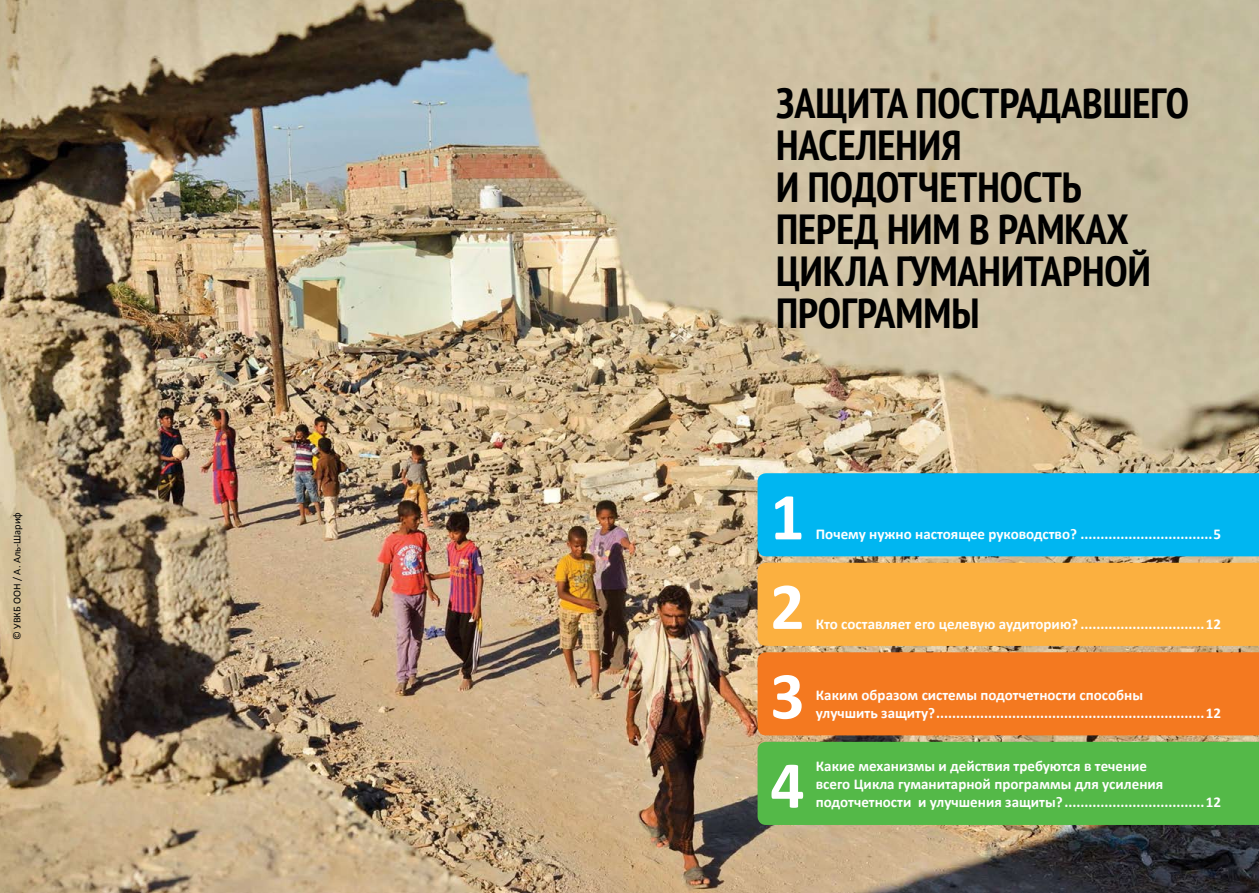
<style>
.page{position:relative;width:1259px;height:893px;background:#fff}
.page>*{position:absolute;margin:0;border:0;box-sizing:border-box;transform-origin:0 0}
.t1{font:700 condensed 42px/42px "PT Sans";color:#000}
.t2{font:700 15px/18px "Calibri";color:#fff}
.t3{font:10.5px "Calibri";color:#000}
</style>
<div class="page">
<img style="left:0;top:0;width:1259px;height:893px">
<div style="left:757px;top:742px;width:502px;height:83px;background:#54b948"></div>
<div style="left:757px;top:652px;width:502px;height:83px;background:#f47920"></div>
<div style="left:757px;top:563px;width:502px;height:83px;background:#fbb040"></div>
<div style="left:757px;top:473px;width:502px;height:83px;background:#00b6f1"></div>
<p class="t3" style="left:10px;top:640px;width:129px;rotate:-90deg">© УВКБ ООН / А. Аль-Шариф</p>
<h1 class="t1" style="left:776px;top:81px;width:414px">ЗАЩИТА ПОСТРАДАВШЕГО<br>НАСЕЛЕНИЯ<br>И ПОДОТЧЕТНОСТЬ<br>ПЕРЕД НИМ В РАМКАХ<br>ЦИКЛА ГУМАНИТАРНОЙ<br>ПРОГРАММЫ</h1>
<p class="t2" style="left:816px;top:525px;width:406px">Почему нужно настоящее руководство? .................................5</p>
<p class="t2" style="left:816px;top:614px;width:406px">Кто составляет его целевую аудиторию? ...............................12</p>
<p class="t2" style="left:816px;top:685px;width:406px">Каким образом системы подотчетности способны<br>улучшить защиту?...................................................................12</p>
<p class="t2" style="left:816px;top:757px;width:407px">Какие механизмы и действия требуются в течение<br>всего Цикла гуманитарной программы для усиления подотчетности и улучшения защиты?...................................12</p>
</div>
